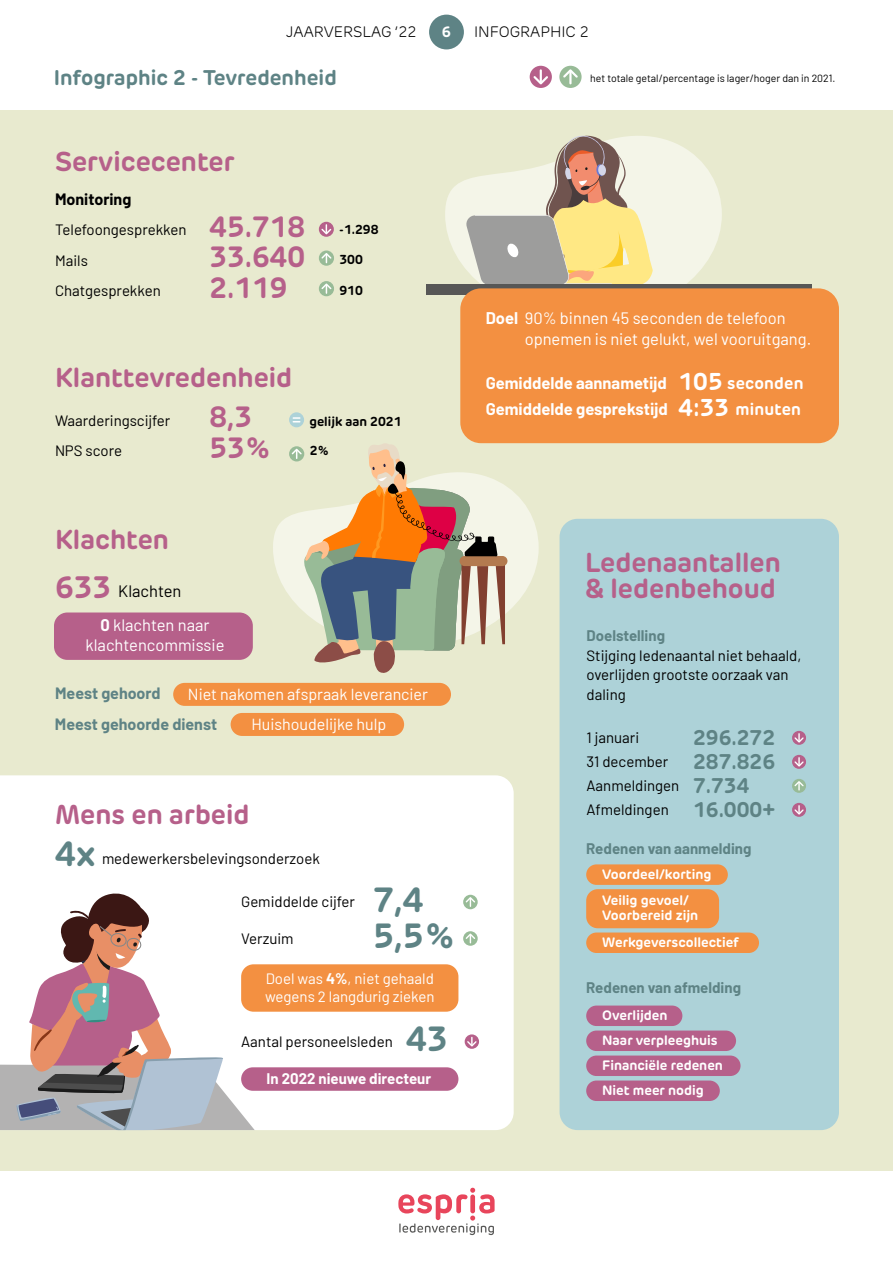
<style>
.page{position:relative;width:893px;height:1263px;background:#fff}
.page>*{position:absolute;margin:0;border:0;box-sizing:border-box;transform-origin:0 0}
.t1{font:700 34.5px "New Rubrik";color:#5e8385}
.t2{font:700 28.95px "New Rubrik";color:#b6608a}
.t3{font:700 27px/25.5px "New Rubrik";color:#b6608a}
.t4{font:700 21px "New Rubrik";color:#5e8385}
.t5{font:16.5px/20.4px "Barlow";color:#fff;text-align:center}
.t6{font:700 16.5px/25.8px "Barlow";color:#fff}
.t7{font:16.5px "Barlow";color:#000}
.t8{font:16.05px "Barlow";color:#fff}
.t9{font:700 16.05px/31.5px "Barlow";color:#5e8385}
.t10{font:700 16.05px "Barlow";color:#000}
.t11{font:15px/19.5px "Barlow";color:#000}
.t12{font:700 15px "Barlow";color:#5e8385}
.t13{font:15px/18px "Barlow";color:#fff}
.t14{font:300 15px "New Rubrik";color:#000}
.t15{font:700 15px "Barlow";color:#fff}
.t16{font:700 15px "New Rubrik";color:#fff}
.t17{font:700 13.5px/15px "New Rubrik";color:#fff}
.t18{font:700 12.9px "New Rubrik";color:#000}
.t19{font:10.5px "Barlow";color:#000}
.s1{font-family:"New Rubrik";font-weight:700;font-size:28.95px;color:#b6608a}
.s2{font-family:"New Rubrik";font-weight:700;font-size:30.6px;color:#b6608a}
.s3{font-weight:700}
.s4{font-family:"New Rubrik";font-size:24px}
.s5{font-family:"New Rubrik"}
.s6{font-family:"New Rubrik";font-weight:700;font-size:21px;color:#5e8385}
</style>
<div class="page">
<svg style="left:398px;top:1188px;width:97px;height:47px"></svg>
<div style="left:429px;top:15px;width:35px;height:34px;background:#5e8385;border-radius:50%"></div>
<svg style="left:559px;top:66px;width:23px;height:22px"></svg>
<svg style="left:561px;top:67px;width:19px;height:16px"></svg>
<svg style="left:530px;top:66px;width:22px;height:22px"></svg>
<svg style="left:531px;top:70px;width:19px;height:16px"></svg>
<div style="left:0;top:111px;width:893px;height:1060px;background:#e8eacf"></div>
<div style="left:0;top:775px;width:514px;height:355px;background:#fff"></div>
<svg style="left:0;top:891px;width:276px;height:239px;background:#d2c3c5"></svg>
<div style="left:560px;top:519px;width:279px;height:611px;background:#add2d8;border-radius:18px"></div>
<svg style="left:445px;top:110px;width:277px;height:174px"></svg>
<svg style="left:273px;top:456px;width:266px;height:158px"></svg>
<div style="left:173px;top:683px;width:278px;height:23px;background:#f39041;border-radius:11px"></div>
<div style="left:54px;top:612px;width:199px;height:48px;background:#b6608a;border-radius:13px"></div>
<div style="left:241px;top:1067px;width:217px;height:24px;background:#b6608a;border-radius:12px"></div>
<div style="left:231px;top:713px;width:173px;height:23px;background:#f39041;border-radius:11px"></div>
<div style="left:463px;top:895px;width:15px;height:14px;background:#98bb97;border-radius:50%"></div>
<svg style="left:464px;top:896px;width:12px;height:10px"></svg>
<svg style="left:463px;top:931px;width:15px;height:15px"></svg>
<svg style="left:464px;top:932px;width:12px;height:11px"></svg>
<svg style="left:289px;top:412px;width:15px;height:15px"></svg>
<svg style="left:293px;top:417px;width:7px;height:5px"></svg>
<svg style="left:319px;top:222px;width:15px;height:15px"></svg>
<svg style="left:320px;top:225px;width:13px;height:11px"></svg>
<svg style="left:319px;top:250px;width:15px;height:16px"></svg>
<svg style="left:320px;top:252px;width:13px;height:11px"></svg>
<div style="left:319px;top:281px;width:15px;height:15px;background:#98bb97;border-radius:50%"></div>
<svg style="left:320px;top:282px;width:13px;height:11px"></svg>
<svg style="left:465px;top:135px;width:188px;height:149px;background:#d4c8a8"></svg>
<div style="left:426px;top:284px;width:386px;height:11px;background:#575756"></div>
<div style="left:241px;top:964px;width:217px;height:48px;background:#f39041;border-radius:12px"></div>
<svg style="left:465px;top:1034px;width:14px;height:15px"></svg>
<svg style="left:466px;top:1037px;width:12px;height:11px"></svg>
<div style="left:792px;top:731px;width:14px;height:14px;background:#b6608a;border-radius:50%"></div>
<svg style="left:793px;top:734px;width:12px;height:10px"></svg>
<div style="left:792px;top:755px;width:14px;height:14px;background:#b6608a;border-radius:50%"></div>
<svg style="left:793px;top:758px;width:12px;height:10px"></svg>
<div style="left:792px;top:779px;width:14px;height:14px;background:#98bb97;border-radius:50%"></div>
<svg style="left:793px;top:780px;width:12px;height:10px"></svg>
<div style="left:792px;top:803px;width:14px;height:14px;background:#b6608a;border-radius:50%"></div>
<svg style="left:793px;top:806px;width:12px;height:10px"></svg>
<div style="left:586px;top:1080px;width:134px;height:21px;background:#b6608a;border-radius:10px"></div>
<div style="left:586px;top:1055px;width:154px;height:21px;background:#b6608a;border-radius:10px"></div>
<div style="left:586px;top:1030px;width:150px;height:21px;background:#b6608a;border-radius:10px"></div>
<div style="left:586px;top:864px;width:142px;height:21px;background:#f39041;border-radius:10px"></div>
<div style="left:586px;top:932px;width:173px;height:21px;background:#f39041;border-radius:10px"></div>
<div style="left:586px;top:889px;width:133px;height:39px;background:#f39041;border-radius:12px"></div>
<div style="left:586px;top:1005px;width:96px;height:21px;background:#b6608a;border-radius:10px"></div>
<svg style="left:460px;top:556px;width:47px;height:10px"></svg>
<svg style="left:290px;top:441px;width:215px;height:232px"></svg>
<div style="left:460px;top:288px;width:379px;height:155px;background:#f39041;border-radius:21px"></div>
<p class="t14" style="left:286px;top:23px;width:132px">JAARVERSLAG ‘22</p>
<p class="t16" style="left:442px;top:22px;width:11px">6</p>
<p class="t14" style="left:474px;top:23px;width:116px">INFOGRAPHIC 2</p>
<h3 class="t4" style="left:54px;top:64px;width:284px">Infographic 2 - Tevredenheid</h3>
<p class="t19" style="left:590px;top:71px;width:246px">het totale getal/percentage is lager/hoger dan in 2021.</p>
<h3 class="t3" style="left:55px;top:149px;width:181px">Servicecenter</h3>
<p class="t10" style="left:55px;top:187px;width:78px">Monitoring</p>
<p class="t11" style="left:55px;top:219px;width:251px">Telefoongesprekken <span class="s1">45.718</span></p>
<p class="t18" style="left:339px;top:221px;width:41px">-1.298</p>
<p class="t11" style="left:55px;top:249px;width:34px">Mails</p>
<h2 class="t2" style="left:209px;top:239px;width:97px">33.640</h2>
<p class="t18" style="left:339px;top:251px;width:25px">300</p>
<p class="t11" style="left:55px;top:280px;width:107px">Chatgesprekken</p>
<h2 class="t2" style="left:209px;top:270px;width:79px">2.119</h2>
<p class="t18" style="left:339px;top:282px;width:25px">910</p>
<h3 class="t3" style="left:55px;top:364px;width:239px">Klanttevredenheid</h3>
<p class="t11" style="left:55px;top:409px;width:117px">Waarderingscijfer</p>
<h2 class="t2" style="left:209px;top:399px;width:44px">8,3</h2>
<p class="t18" style="left:309px;top:413px;width:94px">gelijk aan 2021</p>
<p class="t11" style="left:55px;top:440px;width:69px">NPS score</p>
<h2 class="t2" style="left:209px;top:430px;width:63px">53%</h2>
<p class="t18" style="left:310px;top:442px;width:21px">2%</p>
<h3 class="t3" style="left:55px;top:527px;width:116px">Klachten</h3>
<p class="t7" style="left:55px;top:579px;width:128px"><span class="s2">633</span> Klachten</p>
<p class="t5" style="left:86px;top:614px;width:140px"><span class="s3">0</span> klachten naar klachtencommissie</p>
<p class="t9" style="left:55px;top:676px;width:164px">Meest gehoord<br>Meest gehoorde dienst</p>
<p class="t8" style="left:188px;top:682px;width:242px">Niet nakomen afspraak leverancier</p>
<p class="t8" style="left:251px;top:713px;width:137px">Huishoudelijke hulp</p>
<h3 class="t3" style="left:55px;top:802px;width:196px">Mens en arbeid</h3>
<h1 class="t1" style="left:55px;top:833px;width:42px">4x</h1>
<p class="t11" style="left:102px;top:848px;width:219px">medewerkersbelevingsonderzoek</p>
<p class="t11" style="left:241px;top:891px;width:115px">Gemiddelde cijfer</p>
<h1 class="t1" style="left:373px;top:878px;width:52px">7,4</h1>
<p class="t11" style="left:241px;top:927px;width:54px">Verzuim</p>
<h1 class="t1" style="left:373px;top:915px;width:84px">5,5%</h1>
<p class="t13" style="left:265px;top:968px;width:171px">Doel was <span class="s3">4%</span>, niet gehaald wegens 2 langdurig zieken</p>
<p class="t11" style="left:241px;top:1030px;width:153px">Aantal personeelsleden</p>
<h1 class="t1" style="left:406px;top:1018px;width:43px">43</h1>
<p class="t15" style="left:267px;top:1068px;width:166px">In 2022 nieuwe directeur</p>
<p class="t5" style="left:525px;top:306px;width:288px;line-height:21px;text-align:left;text-indent:-39px"><span class="s3">Doel</span> 90% binnen 45 seconden de telefoon opnemen is niet gelukt, wel vooruitgang.</p>
<p class="t6" style="left:486px;top:369px;width:319px">Gemiddelde aannametijd <span class="s4">105</span> <span class="s5">seconden<br></span>Gemiddelde gesprekstijd <span class="s4">4:33</span> <span class="s5">minuten</span></p>
<h3 class="t3" style="left:585px;top:550px;width:197px">Ledenaantallen &amp; ledenbehoud</h3>
<p class="t12" style="left:586px;top:625px;width:80px">Doelstelling</p>
<p class="t11" style="left:586px;top:644px;width:216px">Stijging ledenaantal niet behaald, overlijden grootste oorzaak van daling</p>
<p class="t11" style="left:586px;top:727px;width:54px">1 januari</p>
<h3 class="t4" style="left:693px;top:724px;width:84px">296.272</h3>
<p class="t11" style="left:586px;top:749px;width:190px;line-height:24px">31 december <span class="s6">287.826<br></span>Aanmeldingen <span class="s6">7.734<br></span>Afmeldingen <span class="s6">16.000+</span></p>
<p class="t12" style="left:586px;top:838px;width:167px">Redenen van aanmelding</p>
<p class="t17" style="left:602px;top:866px;width:111px">Voordeel/korting</p>
<p class="t17" style="left:602px;top:892px;width:98px">Veilig gevoel/<br>Voorbereid zijn</p>
<p class="t17" style="left:602px;top:935px;width:138px">Werkgeverscollectief</p>
<p class="t12" style="left:586px;top:976px;width:156px">Redenen van afmelding</p>
<p class="t17" style="left:602px;top:1008px;width:67px">Overlijden</p>
<p class="t17" style="left:602px;top:1033px;width:117px">Naar verpleeghuis</p>
<p class="t17" style="left:602px;top:1058px;width:122px">Financiële redenen</p>
<p class="t17" style="left:602px;top:1083px;width:103px">Niet meer nodig</p>
</div>
